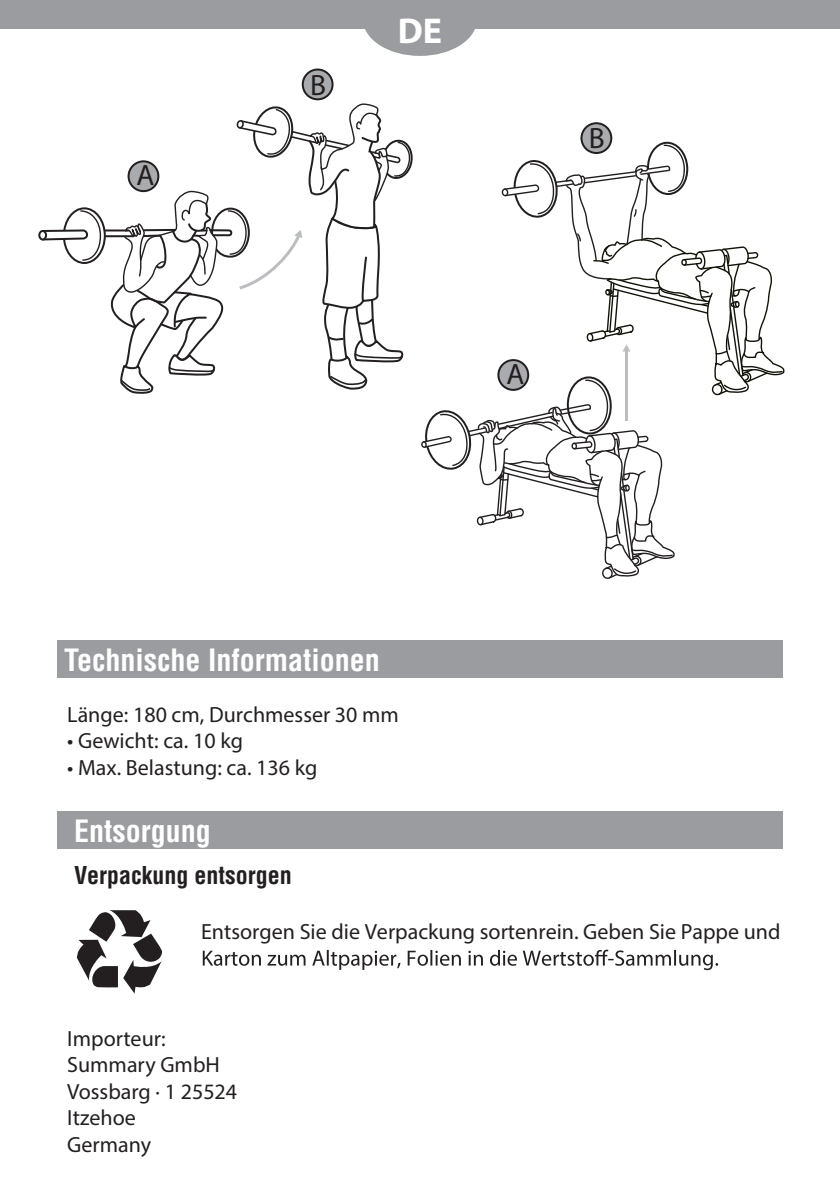
<style>
.page{position:relative;width:840px;height:1191px;background:#fff}
.page>*{position:absolute;margin:0;border:0;box-sizing:border-box;transform-origin:0 0}
.t1{font:700 36px "Myriad Pro";color:#fff}
.t2{font:700 condensed 30px "Helvetica";color:#fff}
.t3{font:29.4px "Myriad Pro";color:#231f20}
.t4{font:700 condensed 24px "Helvetica";color:#231f20}
.t5{font:22px/26.4px "Myriad Pro";color:#231f20}
</style>
<div class="page">
<div style="left:57px;top:640px;width:725px;height:38px;background:#9b9ca0"></div>
<div style="left:57px;top:811px;width:725px;height:38px;background:#9b9ca0"></div>
<svg style="left:203px;top:949px;width:514px;height:21px"></svg>
<svg style="left:76px;top:910px;width:87px;height:83px"></svg>
<div style="left:0;top:0;width:839px;height:28px;background:#9b9ca0"></div>
<svg style="left:363px;top:28px;width:113px;height:28px"></svg>
<div style="left:63px;top:207px;width:43px;height:57px;border:2px solid #231f20;border-radius:50%"></div>
<svg style="left:41px;top:210px;width:61px;height:51px"></svg>
<div style="left:39px;top:231px;width:7px;height:8px;background:#fff;border-radius:50%"></div>
<div style="left:38px;top:230px;width:9px;height:10px;border:2px solid #231f20;border-radius:50%"></div>
<hr style="left:105px;top:229px;width:23px;height:2px;background:#231f20">
<hr style="left:105px;top:235px;width:28px;height:2px;background:#231f20">
<div style="left:302px;top:70px;width:30px;height:29px;background:#aaabaf;border-radius:50%"></div>
<div style="left:301px;top:69px;width:32px;height:31px;border:2px solid #231f20;border-radius:50%"></div>
<div style="left:581px;top:123px;width:30px;height:30px;background:#aaabaf;border-radius:50%"></div>
<div style="left:580px;top:122px;width:32px;height:32px;border:2px solid #231f20;border-radius:50%"></div>
<svg style="left:109px;top:103px;width:304px;height:291px"></svg>
<svg style="left:421px;top:140px;width:363px;height:538px"></svg>
<h3 class="t3" style="left:310px;top:67px;width:17px">B</h3>
<h1 class="t1" style="left:397px;top:8px;width:46px">DE</h1>
<h3 class="t3" style="left:588px;top:120px;width:17px">B</h3>
<h2 class="t2" style="left:64px;top:641px;width:317px">Technische Informationen</h2>
<p class="t5" style="left:67px;top:701px;width:333px">Länge: 180 cm, Durchmesser 30 mm</p>
<p class="t5" style="left:67px;top:727px;width:177px">• Gewicht: ca. 10 kg</p>
<p class="t5" style="left:67px;top:754px;width:251px">• Max. Belastung: ca. 136 kg</p>
<h2 class="t2" style="left:74px;top:812px;width:138px">Entsorgung</h2>
<p class="t4" style="left:74px;top:860px;width:219px">Verpackung entsorgen</p>
<p class="t5" style="left:201px;top:918px;width:580px">Entsorgen Sie die Verpackung sortenrein. Geben Sie Pappe und</p>
<p class="t5" style="left:67px;top:1025px;width:171px">Importeur:<br>Summary GmbH<br>Vossbarg · 1 25524<br>Itzehoe<br>Germany</p>
</div>
